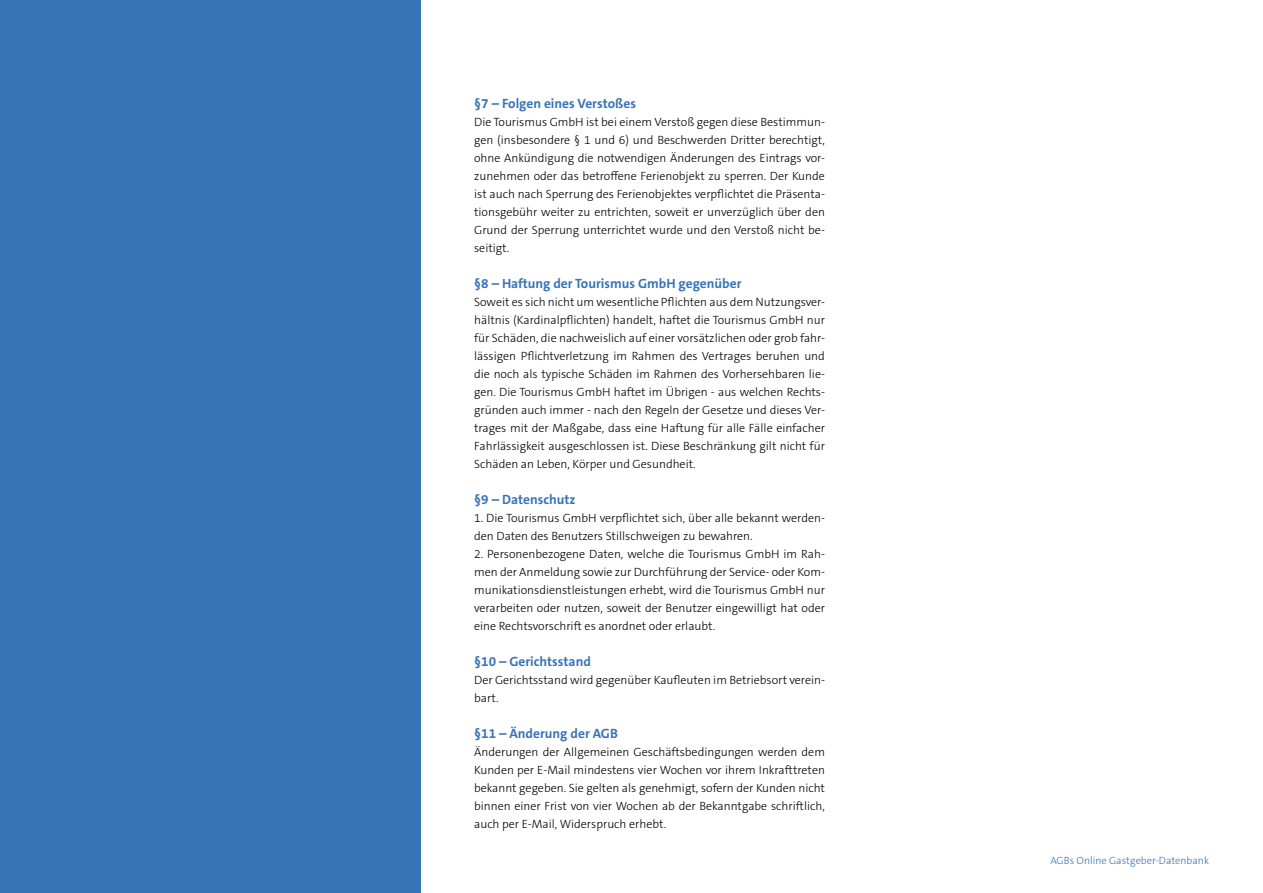
<style>
.page{position:relative;width:1263px;height:893px;background:#fff}
.page>*{position:absolute;margin:0;border:0;box-sizing:border-box;transform-origin:0 0}
.Fliesstext{font:700 13.5px "The Sans C5";color:#3974b9}
.Fliesstext-2{font:300 12px/18px "The Sans C5";color:#000;text-align:justify}
.t1{font:300 10.5px "The Sans C5";color:#3974b9}
</style>
<div class="page">
<div style="left:0;top:0;width:421px;height:893px;background:#3974b9"></div>
<p class="Fliesstext" style="left:474px;top:95px;width:163px">§7 – Folgen eines Verstoßes</p>
<p class="Fliesstext-2" style="left:474px;top:113px;width:352px">Die Tourismus GmbH ist bei einem Verstoß gegen diese Bestimmun&shy;gen (insbesondere § 1 und 6) und Beschwerden Dritter berechtigt, ohne Ankündigung die notwendigen Änderungen des Eintrags vor&shy;zunehmen oder das betroffene Ferienobjekt zu sperren. Der Kunde ist auch nach Sperrung des Ferienobjektes verpflichtet die Präsenta&shy;tionsgebühr weiter zu entrichten, soweit er unverzüglich über den Grund der Sperrung unterrichtet wurde und den Verstoß nicht be&shy;seitigt.</p>
<p class="Fliesstext" style="left:474px;top:275px;width:269px">§8 – Haftung der Tourismus GmbH gegenüber</p>
<p class="Fliesstext-2" style="left:474px;top:293px;width:352px">Soweit es sich nicht um wesentliche Pflichten aus dem Nutzungsver&shy;hältnis (Kardinalpflichten) handelt, haftet die Tourismus GmbH nur für Schäden, die nachweislich auf einer vorsätzlichen oder grob fahr&shy;lässigen Pflichtverletzung im Rahmen des Vertrages beruhen und die noch als typische Schäden im Rahmen des Vorhersehbaren lie&shy;gen. Die Tourismus GmbH haftet im Übrigen - aus welchen Rechts&shy;gründen auch immer - nach den Regeln der Gesetze und dieses Ver&shy;trages mit der Maßgabe, dass eine Haftung für alle Fälle einfacher Fahrlässigkeit ausgeschlossen ist. Diese Beschränkung gilt nicht für Schäden an Leben, Körper und Gesundheit.</p>
<p class="Fliesstext" style="left:474px;top:491px;width:103px">§9 – Datenschutz</p>
<p class="Fliesstext-2" style="left:474px;top:509px;width:352px">1. Die Tourismus GmbH verpflichtet sich, über alle bekannt werden&shy;den Daten des Benutzers Stillschweigen zu bewahren.</p>
<p class="Fliesstext-2" style="left:474px;top:545px;width:352px">2. Personenbezogene Daten, welche die Tourismus GmbH im Rah&shy;men der Anmeldung sowie zur Durchführung der Service- oder Kom&shy;munikationsdienstleistungen erhebt, wird die Tourismus GmbH nur verarbeiten oder nutzen, soweit der Benutzer eingewilligt hat oder eine Rechtsvorschrift es anordnet oder erlaubt.</p>
<p class="Fliesstext" style="left:474px;top:653px;width:118px">§10 – Gerichtsstand</p>
<p class="Fliesstext-2" style="left:474px;top:671px;width:352px">Der Gerichtsstand wird gegenüber Kaufleuten im Betriebsort verein&shy;bart.</p>
<p class="Fliesstext" style="left:474px;top:725px;width:145px">§11 – Änderung der AGB</p>
<p class="Fliesstext-2" style="left:474px;top:743px;width:352px">Änderungen der Allgemeinen Geschäftsbedingungen werden dem Kunden per E-Mail mindestens vier Wochen vor ihrem Inkrafttreten bekannt gegeben. Sie gelten als genehmigt, sofern der Kunden nicht binnen einer Frist von vier Wochen ab der Bekanntgabe schriftlich, auch per E-Mail, Widerspruch erhebt.</p>
<p class="t1" style="left:1050px;top:854px;width:160px">AGBs Online Gastgeber-Datenbank</p>
</div>
